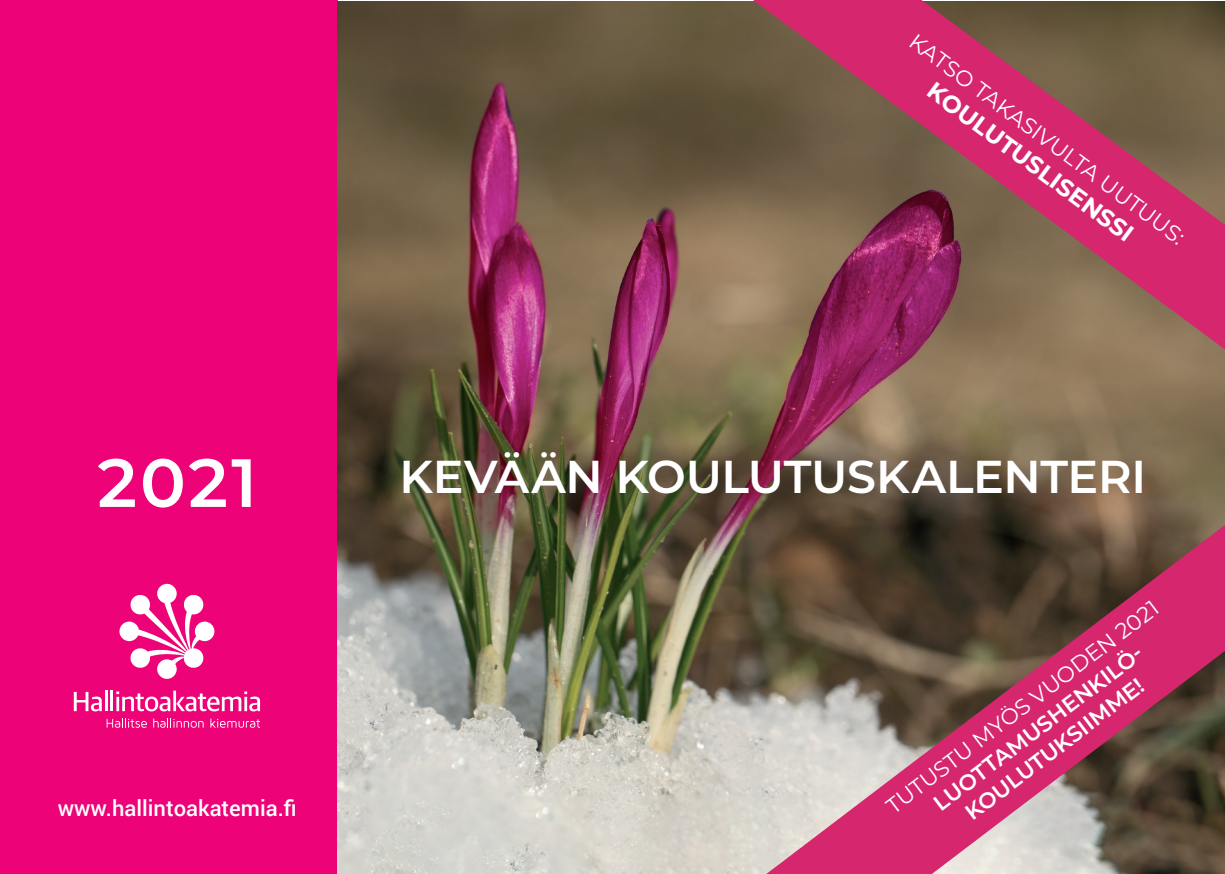
<style>
.page{position:relative;width:1225px;height:874px;background:#fff}
.page>*{position:absolute;margin:0;border:0;box-sizing:border-box;transform-origin:0 0}
.t1{font:600 68px "Montserrat";color:#fff}
.t2{font:600 46px "Montserrat";letter-spacing:-.005em;color:#fff}
.t3{font:700 24px "Montserrat";color:#fff}
.t4{font:22px "Montserrat";color:#fff}
.t5{font:600 22px "Montserrat";color:#fff}
.ingressi{font:500 22px "Roboto";color:#fff}
</style>
<div class="page">
<div style="left:0;top:0;width:337px;height:873px;background:#ed0277"></div>
<svg style="left:74px;top:691px;width:28px;height:20px"></svg>
<hr style="left:105px;top:690px;width:2px;height:20px;background:#fff">
<hr style="left:111px;top:690px;width:2px;height:20px;background:#fff">
<svg style="left:116px;top:690px;width:144px;height:21px"></svg>
<svg style="left:107px;top:718px;width:40px;height:9px"></svg>
<svg style="left:153px;top:718px;width:51px;height:9px"></svg>
<svg style="left:210px;top:718px;width:50px;height:9px"></svg>
<svg style="left:119px;top:583px;width:95px;height:95px"></svg>
<img style="left:337px;top:2px;width:888px;height:871px">
<svg style="left:753px;top:0;width:472px;height:349px;background:#964c57"></svg>
<svg style="left:766px;top:524px;width:459px;height:349px;background:#8e535d"></svg>
<p class="t4" style="left:922px;top:26px;width:338px;rotate:37deg">KATSO TAKASIVULTA UUTUUS:</p>
<p class="t3" style="left:941px;top:73px;width:251px;rotate:37deg">KOULUTUSLISENSSI</p>
<h3 class="t1" style="left:97px;top:434px;width:161px">2021</h3>
<h3 class="t2" style="left:399px;top:443px;width:748px">KEVÄÄN KOULUTUSKALENTERI</h3>
<p class="ingressi" style="left:58px;top:792px;width:240px">www.hallintoakatemia.fi</p>
<p class="t4" style="left:879px;top:795px;width:337px;rotate:-37deg">TUTUSTU MYÖS VUODEN 2021</p>
<p class="t5" style="left:926px;top:792px;width:261px;rotate:-37deg">LUOTTAMUSHENKILÖ-</p>
<p class="t5" style="left:958px;top:801px;width:220px;rotate:-37deg">KOULUTUKSIIMME!</p>
</div>
